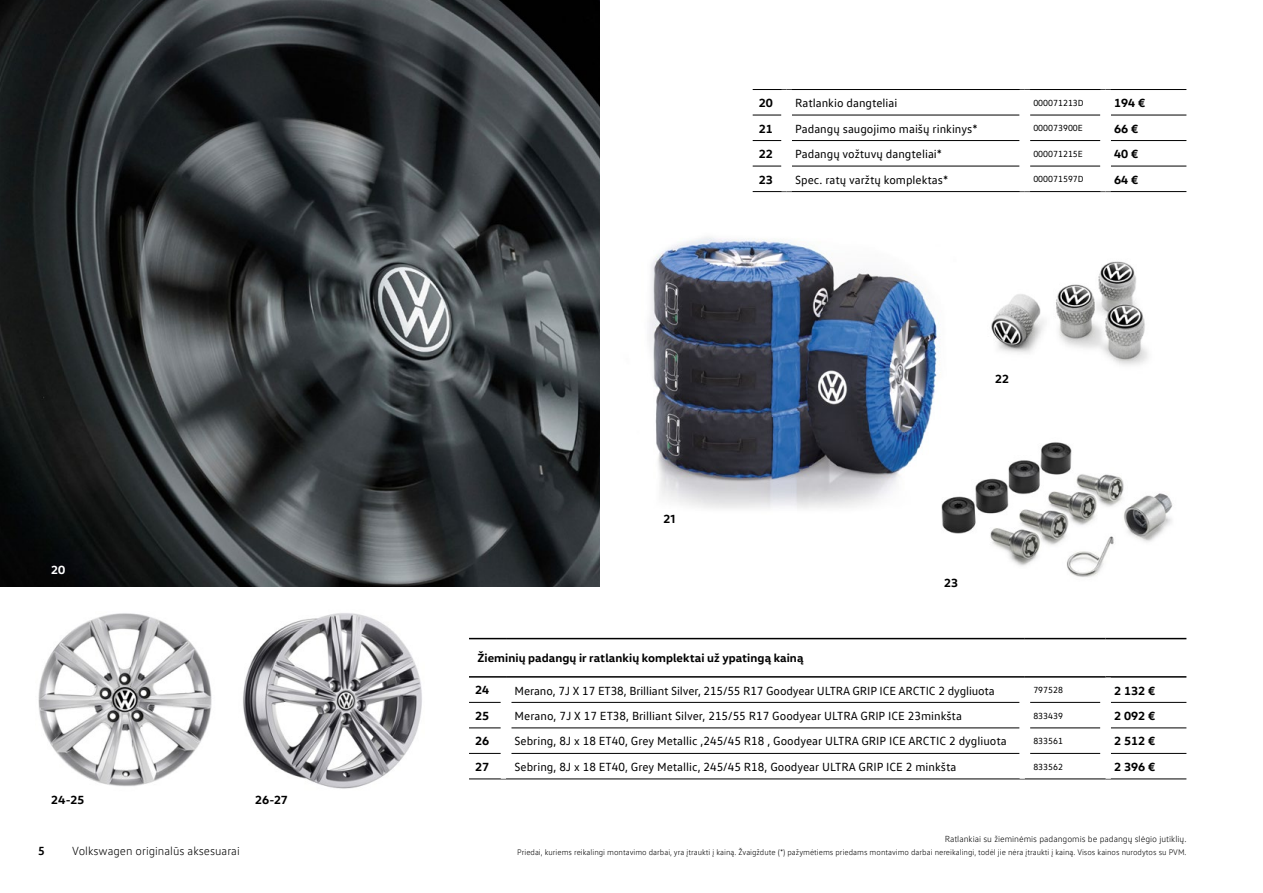
<style>
.page{position:relative;width:1263px;height:893px;background:#fff}
.page>*{position:absolute;margin:0;border:0;box-sizing:border-box;transform-origin:0 0}
.apraksts{font:12px "VW Text";color:#000}
.Tabelle_8pt_Links{font:700 12px "VW Head";letter-spacing:.005em;color:#000}
.cena_NR{font:700 12px "VW Head";color:#000}
.t1{font:300 12px "VW Text";color:#000}
.Bildnummer_8pt_Bold{font:700 12px "VW Head";letter-spacing:.015em;color:#000}
.Bildnummer_8pt_Bold-2{font:700 12px "VW Head";color:#fff}
.t2{font:700 12px "VW Text";color:#000}
.KODS{font:9px "VW Text";color:#000}
.Running_headline{font:300 9px "VW Text";color:#000}
.t3{font:300 8.25px "VW Text";color:#000}
</style>
<div class="page">
<hr style="left:753px;top:89px;width:34px;height:1px;background:#000">
<hr style="left:792px;top:115px;width:227px;height:1px;background:#000">
<hr style="left:1030px;top:115px;width:70px;height:1px;background:#000">
<hr style="left:1111px;top:115px;width:75px;height:1px;background:#000">
<svg style="left:753px;top:115px;width:28px;height:1px"></svg>
<svg style="left:753px;top:140px;width:28px;height:1px"></svg>
<hr style="left:792px;top:140px;width:227px;height:1px;background:#000">
<hr style="left:1030px;top:140px;width:70px;height:1px;background:#000">
<hr style="left:1111px;top:140px;width:75px;height:1px;background:#000">
<svg style="left:753px;top:166px;width:28px;height:1px"></svg>
<hr style="left:792px;top:166px;width:227px;height:1px;background:#000">
<hr style="left:1030px;top:166px;width:70px;height:1px;background:#000">
<hr style="left:1111px;top:166px;width:75px;height:1px;background:#000">
<hr style="left:753px;top:191px;width:34px;height:1px;background:#000">
<hr style="left:787px;top:191px;width:238px;height:1px;background:#000">
<hr style="left:1025px;top:191px;width:81px;height:1px;background:#000">
<hr style="left:1106px;top:191px;width:80px;height:1px;background:#000">
<hr style="left:1106px;top:89px;width:80px;height:1px;background:#000">
<hr style="left:1025px;top:89px;width:81px;height:1px;background:#000">
<hr style="left:787px;top:89px;width:238px;height:1px;background:#000">
<hr style="left:469px;top:702px;width:32px;height:1px;background:#000">
<hr style="left:511px;top:702px;width:508px;height:1px;background:#000">
<hr style="left:1030px;top:702px;width:70px;height:1px;background:#000">
<hr style="left:1111px;top:702px;width:75px;height:1px;background:#000">
<hr style="left:469px;top:728px;width:32px;height:1px;background:#000">
<hr style="left:511px;top:728px;width:508px;height:1px;background:#000">
<hr style="left:1030px;top:728px;width:70px;height:1px;background:#000">
<hr style="left:1111px;top:728px;width:75px;height:1px;background:#000">
<hr style="left:469px;top:753px;width:32px;height:1px;background:#000">
<hr style="left:511px;top:753px;width:508px;height:1px;background:#000">
<hr style="left:1030px;top:753px;width:70px;height:1px;background:#000">
<hr style="left:1111px;top:753px;width:75px;height:1px;background:#000">
<hr style="left:469px;top:779px;width:37px;height:1px;background:#000">
<hr style="left:1106px;top:779px;width:80px;height:1px;background:#000">
<hr style="left:506px;top:779px;width:519px;height:1px;background:#000">
<hr style="left:469px;top:638px;width:37px;height:1px;background:#000">
<hr style="left:506px;top:638px;width:519px;height:1px;background:#000">
<hr style="left:1025px;top:638px;width:81px;height:1px;background:#000">
<hr style="left:1106px;top:638px;width:80px;height:1px;background:#000">
<hr style="left:469px;top:676px;width:37px;height:2px;background:#000">
<hr style="left:1106px;top:676px;width:80px;height:2px;background:#000">
<hr style="left:1025px;top:779px;width:81px;height:1px;background:#000">
<hr style="left:506px;top:676px;width:519px;height:2px;background:#000">
<hr style="left:1025px;top:676px;width:81px;height:2px;background:#000">
<img style="left:649px;top:237px;width:290px;height:272px">
<img style="left:38px;top:613px;width:174px;height:173px">
<img style="left:243px;top:613px;width:179px;height:176px">
<img style="left:0;top:0;width:600px;height:587px">
<img style="left:991px;top:261px;width:157px;height:104px">
<img style="left:931px;top:421px;width:242px;height:156px">
<p class="cena_NR" style="left:759px;top:95px;width:16px">20</p>
<p class="apraksts" style="left:795px;top:95px;width:104px">Ratlankio dangteliai</p>
<p class="KODS" style="left:1033px;top:97px;width:52px">000071213D</p>
<p class="cena_NR" style="left:1114px;top:95px;width:33px">194 €</p>
<p class="cena_NR" style="left:759px;top:121px;width:16px">21</p>
<p class="apraksts" style="left:795px;top:121px;width:184px">Padangų saugojimo maišų rinkinys*</p>
<p class="KODS" style="left:1033px;top:123px;width:51px">000073900E</p>
<p class="cena_NR" style="left:1114px;top:121px;width:26px">66 €</p>
<p class="cena_NR" style="left:759px;top:146px;width:16px">22</p>
<p class="apraksts" style="left:795px;top:146px;width:148px">Padangų vožtuvų dangteliai*</p>
<p class="KODS" style="left:1033px;top:148px;width:51px">000071215E</p>
<p class="cena_NR" style="left:1114px;top:146px;width:26px">40 €</p>
<p class="cena_NR" style="left:759px;top:172px;width:16px">23</p>
<p class="apraksts" style="left:795px;top:172px;width:154px">Spec. ratų varžtų komplektas*</p>
<p class="KODS" style="left:1033px;top:174px;width:52px">000071597D</p>
<p class="cena_NR" style="left:1114px;top:172px;width:26px">64 €</p>
<p class="Bildnummer_8pt_Bold-2" style="left:51px;top:562px;width:16px">20</p>
<p class="Bildnummer_8pt_Bold" style="left:51px;top:792px;width:35px">24-25</p>
<p class="Bildnummer_8pt_Bold" style="left:255px;top:792px;width:34px">26-27</p>
<p class="Bildnummer_8pt_Bold" style="left:663px;top:511px;width:13px">21</p>
<p class="Bildnummer_8pt_Bold" style="left:995px;top:371px;width:15px">22</p>
<p class="Bildnummer_8pt_Bold" style="left:944px;top:575px;width:15px">23</p>
<p class="Tabelle_8pt_Links" style="left:477px;top:650px;width:328px">Žieminių padangų ir ratlankių komplektai už ypatingą kainą</p>
<p class="cena_NR" style="left:475px;top:682px;width:16px">24</p>
<p class="apraksts" style="left:514px;top:683px;width:482px">Merano, 7J X 17 ET38, Brilliant Silver, 215/55 R17 Goodyear ULTRA GRIP ICE ARCTIC 2 dygliuota</p>
<p class="KODS" style="left:1033px;top:685px;width:31px">797528</p>
<p class="cena_NR" style="left:1114px;top:683px;width:42px">2 132 €</p>
<p class="cena_NR" style="left:475px;top:708px;width:16px">25</p>
<p class="apraksts" style="left:514px;top:708px;width:449px">Merano, 7J X 17 ET38, Brilliant Silver, 215/55 R17 Goodyear ULTRA GRIP ICE 23minkšta</p>
<p class="KODS" style="left:1033px;top:710px;width:31px">833439</p>
<p class="cena_NR" style="left:1114px;top:708px;width:42px">2 092 €</p>
<p class="cena_NR" style="left:475px;top:733px;width:16px">26</p>
<p class="apraksts" style="left:514px;top:734px;width:494px">Sebring, 8J x 18 ET40, Grey Metallic ,245/45 R18 , Goodyear ULTRA GRIP ICE ARCTIC 2 dygliuota</p>
<p class="KODS" style="left:1033px;top:735px;width:31px">833561</p>
<p class="cena_NR" style="left:1114px;top:733px;width:42px">2 512 €</p>
<p class="cena_NR" style="left:475px;top:759px;width:16px">27</p>
<p class="apraksts" style="left:514px;top:759px;width:443px">Sebring, 8J x 18 ET40, Grey Metallic, 245/45 R18, Goodyear ULTRA GRIP ICE 2 minkšta</p>
<p class="KODS" style="left:1033px;top:761px;width:31px">833562</p>
<p class="cena_NR" style="left:1114px;top:759px;width:42px">2 396 €</p>
<p class="Running_headline" style="left:945px;top:833px;width:243px">Ratlankiai su žieminėmis padangomis be padangų slėgio jutiklių.</p>
<p class="t2" style="left:38px;top:843px;width:8px">5</p>
<p class="t1" style="left:72px;top:843px;width:169px">Volkswagen originalūs aksesuarai</p>
<p class="t3" style="left:517px;top:847px;width:671px">Priedai, kuriems reikalingi montavimo darbai, yra įtraukti į kainą. Žvaigždute (*) pažymėtiems priedams montavimo darbai nereikalingi, todėl jie nėra įtraukti į kainą. Visos kainos nurodytos su PVM.</p>
</div>
